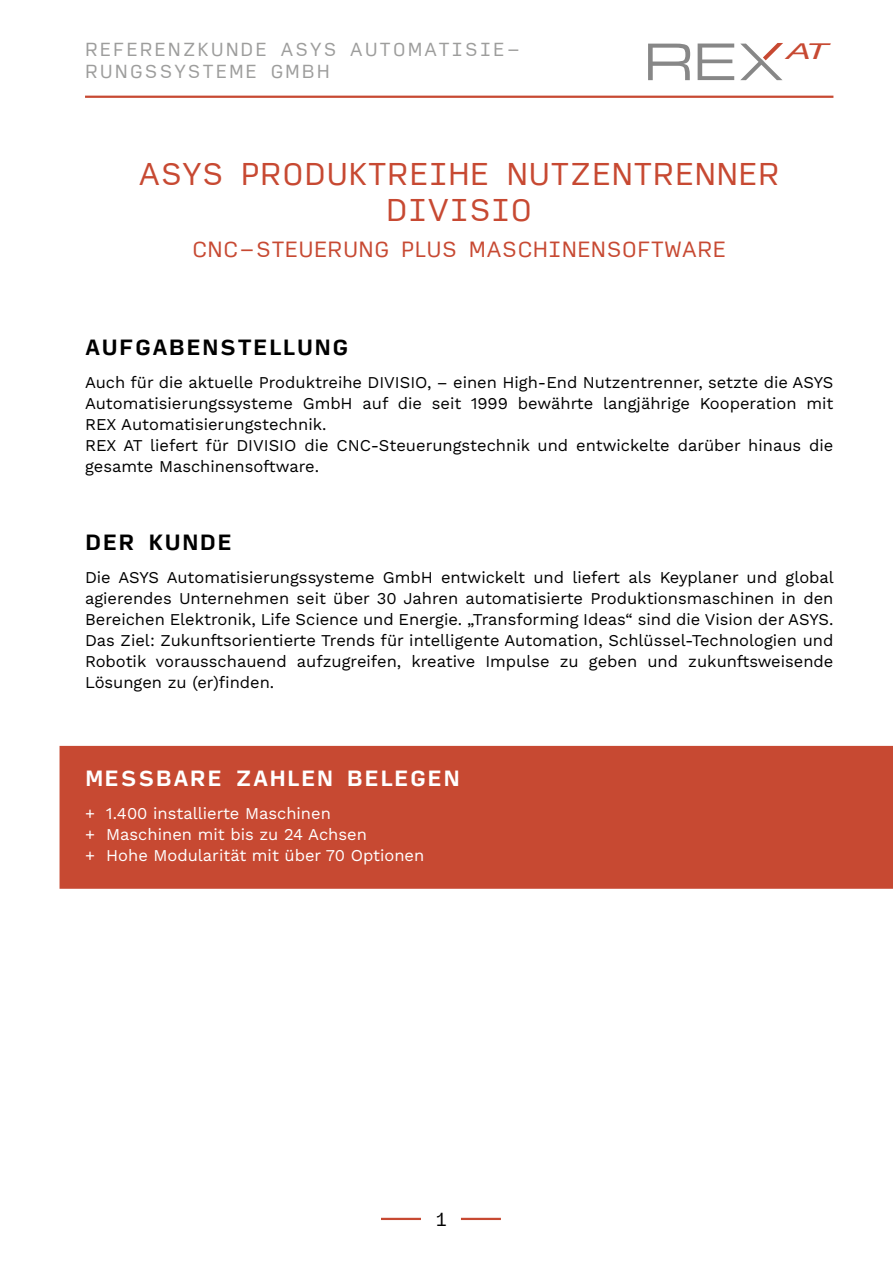
<style>
.page{position:relative;width:893px;height:1263px;background:#fff}
.page>*{position:absolute;margin:0;border:0;box-sizing:border-box;transform-origin:0 0}
.t1{font:30px/36px "Input Sans";letter-spacing:.01em;color:#c74932;text-align:center}
.t2{font:italic 21.75px "Helvetica Neue";color:#c74932;scale:1.67 1}
.t3{font:21px "Input Sans";letter-spacing:.01em;color:#c74932}
.t4{font:700 21px "Input Sans";letter-spacing:.05em;color:#000}
.t5{font:700 21px "Input Sans";letter-spacing:.05em;color:#fff}
.t6{font:18px "Input Sans";letter-spacing:.1em;color:#9d9d9c}
.t7{font:18px "Input Sans";color:#000}
.t8{font:16.5px/21px "Work Sans";color:#000}
.t9{font:16.5px/21px "Work Sans";color:#fff}
</style>
<div class="page">
<svg style="left:648px;top:44px;width:86px;height:36px"></svg>
<svg style="left:740px;top:43px;width:43px;height:37px"></svg>
<hr style="left:85px;top:96px;width:748px;height:2px;background:#c74932">
<hr style="left:381px;top:1218px;width:40px;height:2px;background:#c74932">
<hr style="left:461px;top:1218px;width:40px;height:2px;background:#c74932">
<div style="left:60px;top:746px;width:833px;height:143px;background:#c74932"></div>
<p class="t6" style="left:85px;top:34px;width:437px">REFERENZKUNDE ASYS AUTOMATISIE-</p>
<h2 class="t2" style="left:787px;top:35px;width:26px">AT</h2>
<p class="t6" style="left:85px;top:55px;width:246px">RUNGSSYSTEME GMBH</p>
<h1 class="t1" style="left:138px;top:154px;width:643px">ASYS PRODUKTREIHE NUTZENTRENNER<br>DIVISIO</h1>
<p class="t3" style="left:192px;top:230px;width:536px">CNC-STEUERUNG PLUS MASCHINENSOFTWARE</p>
<p class="t4" style="left:85px;top:328px;width:265px">AUFGABENSTELLUNG</p>
<p class="t8" style="left:85px;top:371px;width:750px">Auch für die aktuelle Produktreihe DIVISIO, – einen High-End Nutzentrenner, setzte die ASYS Automatisierungssysteme GmbH auf die seit 1999 bewährte langjährige Kooperation mit REX Automatisierungstechnik.<br>REX AT liefert für DIVISIO die CNC-Steuerungstechnik und entwickelte darüber hinaus die gesamte Maschinensoftware.</p>
<p class="t4" style="left:85px;top:523px;width:149px">DER KUNDE</p>
<p class="t8" style="left:85px;top:566px;width:750px;text-align:justify">Die ASYS Automatisierungssysteme GmbH entwickelt und liefert als Keyplaner und global agierendes Unternehmen seit über 30 Jahren automatisierte Produktionsmaschinen in den Bereichen Elektronik, Life Science und Energie. „Transforming Ideas“ sind die Vision der ASYS.<br>Das Ziel: Zukunftsorientierte Trends für intelligente Automation, Schlüssel-Technologien und Robotik vorausschauend aufzugreifen, kreative Impulse zu geben und zukunftsweisende Lösungen zu (er)finden.</p>
<p class="t5" style="left:85px;top:759px;width:376px">MESSBARE ZAHLEN BELEGEN</p>
<p class="t9" style="left:85px;top:802px;width:341px">+ 1.400 installierte Maschinen<br>+ Maschinen mit bis zu 24 Achsen<br>+ Hohe Modularität mit über 70 Optionen</p>
<p class="t7" style="left:434px;top:1203px;width:15px">1</p>
</div>
